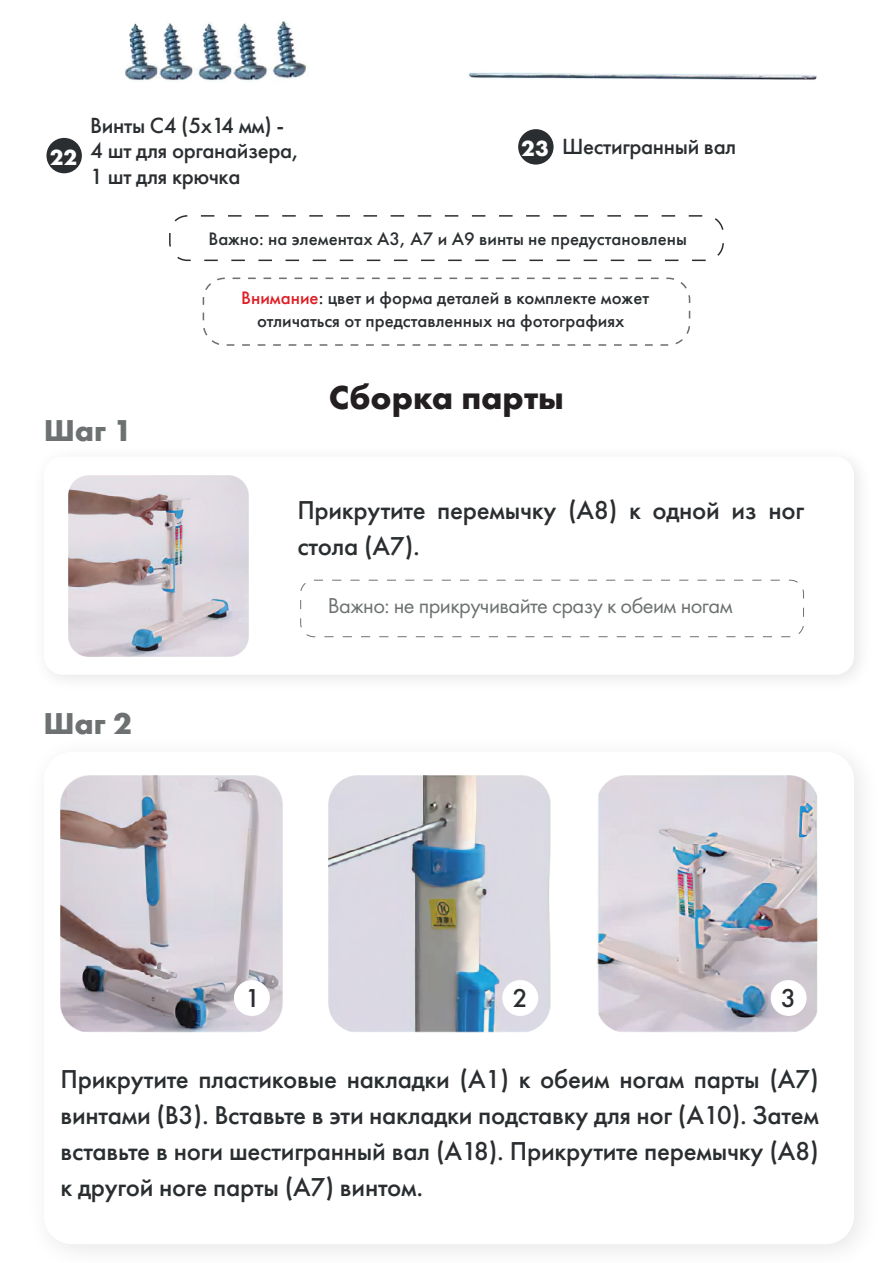
<style>
.page{position:relative;width:893px;height:1263px;background:#fff}
.page>*{position:absolute;margin:0;border:0;box-sizing:border-box;transform-origin:0 0}
.t1{font:700 34.65px "Futura PT";color:#231f20}
.t2{font:700 31.35px "Futura PT";color:#6d7172}
.t3{font:500 26.85px/35.8px "Futura PT";letter-spacing:-.01em;color:#2a2e30}
.t4{font:500 22.8px/25.5px "Futura PT";letter-spacing:-.015em;color:#2a2e30}
.t5{font:700 22.8px "Futura PT";color:#fff}
.t6{font:22.35px "Futura PT";letter-spacing:-.025em;color:#6d7172}
.t7{font:500 18.75px/23.4px "Futura PT";color:#2a2e30;text-align:center}
.s1{font-weight:700;color:#fff}
.s2{color:#df1e25}
.s3{color:#231f20}
</style>
<div class="page">
<div style="left:203px;top:278px;width:487px;height:68px;border:2px dashed #6d7172;border-radius:21px"></div>
<img style="left:125px;top:20px;width:182px;height:61px">
<div style="left:46px;top:138px;width:36px;height:35px;background:#2a2e30;border-radius:50%"></div>
<div style="left:518px;top:129px;width:36px;height:36px;background:#2a2e30;border-radius:50%"></div>
<img style="left:468px;top:72px;width:349px;height:8px">
<div style="left:169px;top:215px;width:555px;height:46px;border:2px dashed #2a2e30;border-radius:18px"></div>
<img style="left:68px;top:475px;width:180px;height:181px">
<div style="left:300px;top:580px;width:504px;height:57px;border:1px dashed #6d7172;border-radius:13px"></div>
<img style="left:61px;top:776px;width:222px;height:256px">
<div style="left:234px;top:980px;width:36px;height:36px;background:#fff;border-radius:50%"></div>
<img style="left:329px;top:776px;width:222px;height:256px">
<div style="left:502px;top:980px;width:36px;height:36px;background:#fff;border-radius:50%"></div>
<img style="left:597px;top:776px;width:221px;height:256px">
<div style="left:771px;top:980px;width:36px;height:36px;background:#fff;border-radius:50%"></div>
<p class="t5" style="left:50px;top:142px;width:29px">22</p>
<p class="t4" style="left:90px;top:112px;width:211px">Винты C4 (5x14 мм) -<br>4 шт для органайзера,<br>1 шт для крючка</p>
<p class="t4" style="left:521px;top:134px;width:216px"><span class="s1">23</span> Шестигранный вал</p>
<p class="t7" style="left:208px;top:227px;width:480px">Важно: на элементах А3, А7 и А9 винты не предустановлены</p>
<p class="t7" style="left:241px;top:286px;width:409px"><span class="s2">Внимание</span><span class="s3">:</span> цвет и форма деталей в комплекте может отличаться от представленных на фотографиях</p>
<p class="t1" style="left:329px;top:375px;width:237px">Сборка парты</p>
<p class="t2" style="left:44px;top:410px;width:90px">Шаг 1</p>
<p class="t2" style="left:43px;top:703px;width:90px">Шаг 2</p>
<p class="t3" style="left:297px;top:493px;width:508px">Прикрутите перемычку (А8) к одной из ног стола (А7).</p>
<p class="t6" style="left:328px;top:592px;width:406px">Важно: не прикручивайте сразу к обеим ногам</p>
<p class="t3" style="left:245px;top:980px;width:17px">1</p>
<p class="t3" style="left:512px;top:980px;width:17px">2</p>
<p class="t3" style="left:781px;top:980px;width:17px">3</p>
<p class="t3" style="left:61px;top:1061px;width:760px;text-align:justify">Прикрутите пластиковые накладки (А1) к обеим ногам парты (А7) винтами (В3). Вставьте в эти накладки подставку для ног (А10). Затем вставьте в ноги шестигранный вал (А18). Прикрутите перемычку (А8) к другой ноге парты (А7) винтом.</p>
</div>
